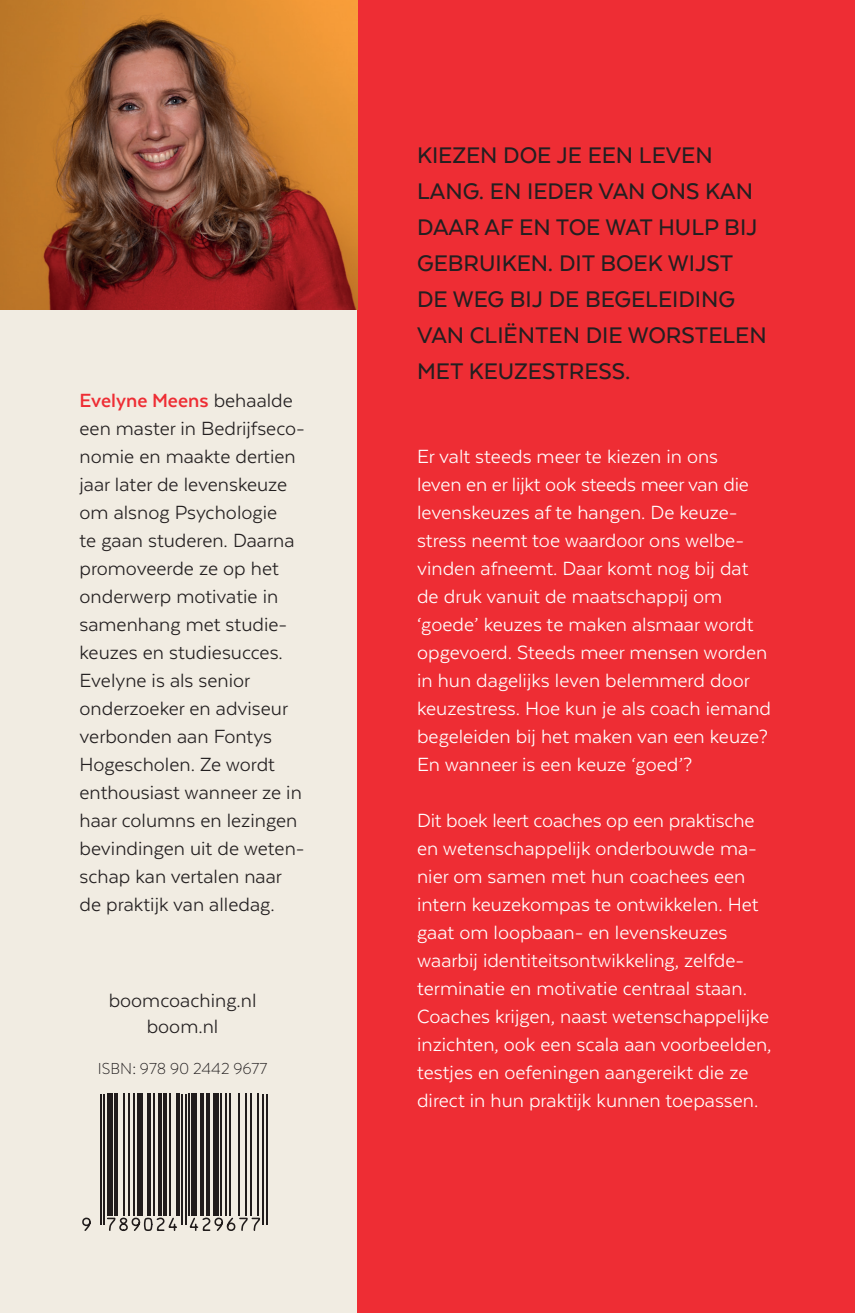
<style>
.page{position:relative;width:855px;height:1313px;background:#fff}
.page>*{position:absolute;margin:0;border:0;box-sizing:border-box;transform-origin:0 0}
.t1{font:500 26px/36px "Texta";color:#231f20}
.t2{font:22px/28px "Texta";color:#fff}
.t3{font:22px/28px "Texta";color:#231f20;text-align:center}
.t4{font:300 15.8px "Brandon Text";color:#231f20}
.s1{font-weight:700;color:#ee2d34}
</style>
<div class="page">
<div style="left:0;top:302px;width:374px;height:1011px;background:#f1ece2"></div>
<div style="left:357px;top:0;width:497px;height:1313px;background:#ee2d34"></div>
<svg style="left:103px;top:1093px;width:165px;height:132px"></svg>
<hr style="left:100px;top:1094px;width:2px;height:130px;background:#231f20">
<hr style="left:104px;top:1094px;width:1px;height:130px;background:#231f20">
<div style="left:107px;top:1094px;width:5px;height:122px;background:#231f20"></div>
<hr style="left:114px;top:1094px;width:4px;height:122px;background:#231f20">
<hr style="left:123px;top:1094px;width:2px;height:122px;background:#231f20">
<hr style="left:128px;top:1094px;width:2px;height:122px;background:#231f20">
<hr style="left:133px;top:1094px;width:2px;height:122px;background:#231f20">
<div style="left:137px;top:1094px;width:5px;height:122px;background:#231f20"></div>
<hr style="left:148px;top:1094px;width:3px;height:122px;background:#231f20">
<hr style="left:153px;top:1094px;width:2px;height:122px;background:#231f20">
<hr style="left:158px;top:1094px;width:4px;height:122px;background:#231f20">
<hr style="left:163px;top:1094px;width:4px;height:122px;background:#231f20">
<hr style="left:169px;top:1094px;width:1px;height:122px;background:#231f20">
<hr style="left:176px;top:1094px;width:3px;height:122px;background:#231f20">
<hr style="left:181px;top:1094px;width:2px;height:130px;background:#231f20">
<hr style="left:185px;top:1094px;width:1px;height:130px;background:#231f20">
<hr style="left:188px;top:1094px;width:2px;height:122px;background:#231f20">
<div style="left:192px;top:1094px;width:5px;height:122px;background:#231f20"></div>
<hr style="left:200px;top:1094px;width:4px;height:122px;background:#231f20">
<hr style="left:206px;top:1094px;width:3px;height:122px;background:#231f20">
<div style="left:213px;top:1094px;width:5px;height:122px;background:#231f20"></div>
<hr style="left:220px;top:1094px;width:2px;height:122px;background:#231f20">
<hr style="left:225px;top:1094px;width:2px;height:122px;background:#231f20">
<hr style="left:229px;top:1094px;width:1px;height:122px;background:#231f20">
<hr style="left:237px;top:1094px;width:2px;height:122px;background:#231f20">
<hr style="left:245px;top:1094px;width:1px;height:122px;background:#231f20">
<hr style="left:250px;top:1094px;width:2px;height:122px;background:#231f20">
<hr style="left:257px;top:1094px;width:2px;height:122px;background:#231f20">
<hr style="left:262px;top:1094px;width:2px;height:130px;background:#231f20">
<hr style="left:266px;top:1094px;width:1px;height:130px;background:#231f20">
<svg style="left:82px;top:1216px;width:179px;height:15px"></svg>
<img style="left:0;top:0;width:357px;height:309px">
<p class="t3" style="left:79px;top:386px;width:227px;text-align:left"><span class="s1">Evelyne Meens</span> behaalde een master in Bedrijfseco&shy;nomie en maakte dertien jaar later de levenskeuze om alsnog Psychologie<br>te gaan studeren. Daarna promoveerde ze op het onderwerp motivatie in samenhang met studie&shy;keuzes en studiesucces.<br>Evelyne is als senior onderzoeker en adviseur verbonden aan Fontys<br>Hogescholen. Ze wordt enthousiast wanneer ze in haar columns en lezingen bevindingen uit de weten&shy;schap kan vertalen naar de praktijk van alledag.</p>
<p class="t3" style="left:109px;top:987px;width:149px;line-height:26px">boomcoaching.nl boom.nl</p>
<p class="t4" style="left:98px;top:1057px;width:171px">ISBN: 978 90 2442 9677</p>
<p class="t1" style="left:417px;top:137px;width:351px">KIEZEN DOE JE EEN LEVEN<br>LANG. EN IEDER VAN ONS KAN<br>DAAR AF EN TOE WAT HULP BIJ<br>GEBRUIKEN. DIT BOEK WIJST<br>DE WEG BIJ DE BEGELEIDING<br>VAN CLIËNTEN DIE WORSTELEN<br>MET KEUZESTRESS.</p>
<p class="t2" style="left:417px;top:442px;width:355px">Er valt steeds meer te kiezen in ons<br>leven en er lijkt ook steeds meer van die levenskeuzes af te hangen. De keuze&shy;stress neemt toe waardoor ons welbe&shy;vinden afneemt. Daar komt nog bij dat de druk vanuit de maatschappij om ‘goede’ keuzes te maken alsmaar wordt opgevoerd. Steeds meer mensen worden in hun dagelijks leven belemmerd door keuzestress. Hoe kun je als coach iemand begeleiden bij het maken van een keuze?<br>En wanneer is een keuze ‘goed’?</p>
<p class="t2" style="left:417px;top:806px;width:356px">Dit boek leert coaches op een praktische en wetenschappelijk onderbouwde ma&shy;nier om samen met hun coachees een intern keuzekompas te ontwikkelen. Het gaat om loopbaan- en levenskeuzes waarbij identiteitsontwikkeling, zelfde&shy;terminatie en motivatie centraal staan.<br>Coaches krijgen, naast wetenschappelijke inzichten, ook een scala aan voorbeelden, testjes en oefeningen aangereikt die ze direct in hun praktijk kunnen toepassen.</p>
</div>
